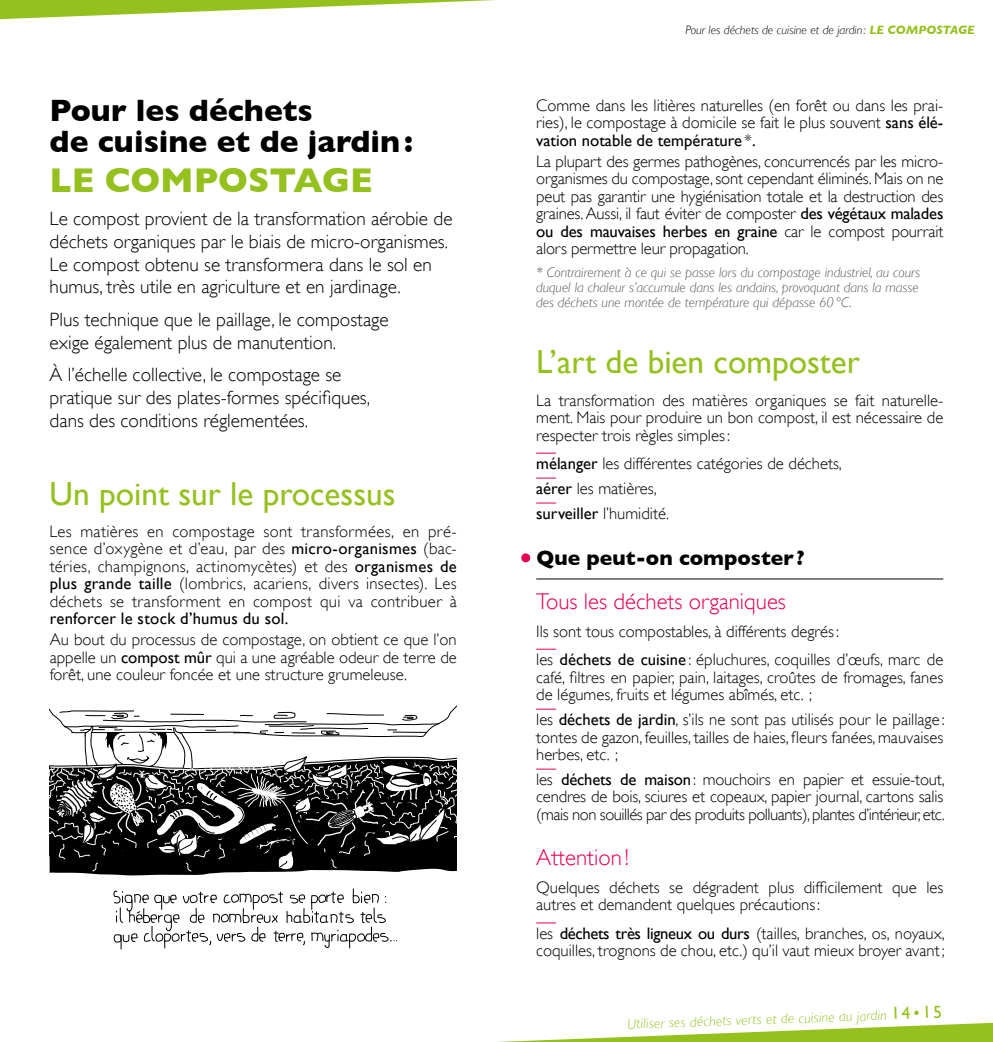
<style>
.page{position:relative;width:993px;height:1042px;background:#fff}
.page>*{position:absolute;margin:0;border:0;box-sizing:border-box;transform-origin:0 0}
.t1{font:700 35px "Gill Sans";color:#95c11f}
.t2{font:33.25px "Gill Sans";color:#95c11f}
.t3{font:700 31.5px/31.5px "Gill Sans";color:#000}
.t4{font:300 22.75px "Gill Sans";color:#e50051}
.t5{font:700 21px "Gill Sans";color:#000}
.t6{font:300 19.25px/22.8px "Gill Sans";color:#000}
.t7{font:300 16.62px/17.5px "Gill Sans";color:#000;text-align:justify}
.t8{font:16.62px "Gill Sans";letter-spacing:.015em;color:#000}
.t9{font:italic 300 14px/14.9px "Gill Sans";color:#575756;text-align:justify}
.t10{font:italic 300 14px "Gill Sans";color:#95c11f}
.t11{font:italic 300 12.25px "Gill Sans";color:#000}
.s1{font-weight:400}
.s2{font-weight:700;color:#95c11f}
.s3{font-weight:400;font-style:normal;font-size:17.5px}
.s4{font-style:normal;font-size:17.5px}
</style>
<div class="page">
<svg style="left:0;top:0;width:495px;height:20px"></svg>
<svg style="left:498px;top:1022px;width:494px;height:20px"></svg>
<svg style="left:50px;top:871px;width:404px;height:4px"></svg>
<svg style="left:113px;top:888px;width:284px;height:62px"></svg>
<svg style="left:50px;top:706px;width:406px;height:165px"></svg>
<svg style="left:536px;top:453px;width:20px;height:1px"></svg>
<svg style="left:536px;top:478px;width:20px;height:1px"></svg>
<svg style="left:536px;top:502px;width:20px;height:1px"></svg>
<hr style="left:536px;top:579px;width:407px;height:1px;background:#000">
<svg style="left:536px;top:649px;width:20px;height:1px"></svg>
<svg style="left:536px;top:709px;width:20px;height:1px"></svg>
<svg style="left:536px;top:768px;width:20px;height:1px"></svg>
<svg style="left:536px;top:922px;width:20px;height:1px"></svg>
<div style="left:521px;top:553px;width:9px;height:9px;background:#e50051;border-radius:50%"></div>
<h3 class="t3" style="left:50px;top:94px;width:364px">Pour les déchets<br>de cuisine et de jardin:</h3>
<h1 class="t1" style="left:50px;top:160px;width:324px">LE COMPOSTAGE</h1>
<p class="t6" style="left:50px;top:207px;width:404px">Le compost provient de la transformation aérobie de déchets organiques par le biais de micro-organismes.<br>Le compost obtenu se transformera dans le sol en humus, très utile en agriculture et en jardinage.</p>
<p class="t6" style="left:50px;top:308px;width:340px">Plus technique que le paillage, le compostage exige également plus de manutention.</p>
<p class="t6" style="left:50px;top:364px;width:322px">À l’échelle collective, le compostage se pratique sur des plates-formes spécifiques, dans des conditions réglementées.</p>
<h2 class="t2" style="left:50px;top:474px;width:347px">Un point sur le processus</h2>
<p class="t7" style="left:50px;top:522px;width:408px">Les matières en compostage sont transformées, en pré&shy;sence d’oxygène et d’eau, par des <span class="s1">micro-organismes</span> (bac&shy;téries, champignons, actinomycètes) et des <span class="s1">organismes de plus grande taille</span> (lombrics, acariens, divers insectes). Les déchets se transforment en compost qui va contribuer à</p>
<p class="t8" style="left:50px;top:609px;width:240px">renforcer le stock d’humus du sol.</p>
<p class="t7" style="left:50px;top:631px;width:408px">Au bout du processus de compostage, on obtient ce que l’on appelle un <span class="s1">compost mûr</span> qui a une agréable odeur de terre de forêt, une couleur foncée et une structure grumeleuse.</p>
<p class="t11" style="left:685px;top:23px;width:291px">Pour les déchets de cuisine et de jardin : <span class="s2">LE COMPOSTAGE</span></p>
<p class="t7" style="left:536px;top:96px;width:408px">Comme dans les litières naturelles (en forêt ou dans les prai&shy;ries), le compostage à domicile se fait le plus souvent <span class="s1">sans élé&shy;vation notable de température</span> *<span class="s1">.</span></p>
<p class="t7" style="left:536px;top:152px;width:408px">La plupart des germes pathogènes, concurrencés par les micro&shy;organismes du compostage, sont cependant éliminés. Mais on ne peut pas garantir une hygiénisation totale et la destruction des graines. Aussi, il faut éviter de composter <span class="s1">des végétaux malades ou des mauvaises herbes en graine</span> car le compost pourrait alors permettre leur propagation.</p>
<p class="t9" style="left:536px;top:265px;width:385px">* Contrairement à ce qui se passe lors du compostage industriel, au cours duquel la chaleur s’accumule dans les andains, provoquant dans la masse des déchets une montée de température qui dépasse 60°C.</p>
<h2 class="t2" style="left:536px;top:342px;width:325px">L’art de bien composter</h2>
<p class="t7" style="left:536px;top:391px;width:408px">La transformation des matières organiques se fait naturelle&shy;ment. Mais pour produire un bon compost, il est nécessaire de respecter trois règles simples:</p>
<p class="t7" style="left:536px;top:451px;width:307px;line-height:24.8px;text-align:left"><span class="s1">mélanger</span> les différentes catégories de déchets, <span class="s1">aérer</span> les matières,<br><span class="s1">surveiller</span> l’humidité.</p>
<p class="t5" style="left:536px;top:545px;width:269px">Que peut-on composter ?</p>
<h3 class="t4" style="left:536px;top:588px;width:251px">Tous les déchets organiques</h3>
<p class="t7" style="left:536px;top:617px;width:408px;line-height:28.3px">Ils sont tous compostables, à différents degrés:<br>les <span class="s1">déchets de cuisine</span> : épluchures, coquilles d’œufs, marc de</p>
<p class="t7" style="left:536px;top:668px;width:408px">café, filtres en papier, pain, laitages, croûtes de fromages, fanes de légumes, fruits et légumes abîmés, etc. ;</p>
<p class="t7" style="left:536px;top:711px;width:410px">les <span class="s1">déchets de jardin</span>, s’ils ne sont pas utilisés pour le paillage : tontes de gazon, feuilles, tailles de haies, fleurs fanées, mauvaises herbes, etc. ;</p>
<p class="t7" style="left:536px;top:770px;width:410px">les <span class="s1">déchets de maison</span>: mouchoirs en papier et essuie-tout, cendres de bois, sciures et copeaux, papier journal, cartons salis (mais non souillés par des produits polluants), plantes d’intérieur, etc.</p>
<h3 class="t4" style="left:536px;top:845px;width:94px">Attention !</h3>
<p class="t7" style="left:536px;top:878px;width:408px">Quelques déchets se dégradent plus difficilement que les autres et demandent quelques précautions:</p>
<p class="t7" style="left:536px;top:924px;width:410px">les <span class="s1">déchets très ligneux ou durs</span> (tailles, branches, os, noyaux, coquilles, trognons de chou, etc.) qu’il vaut mieux broyer avant;</p>
<p class="t10" style="left:626px;top:1016px;width:316px;rotate:-2deg">Utiliser ses déchets verts et de cuisine au jardin <span class="s3">14</span><span class="s4">•</span><span class="s3">15</span></p>
</div>
